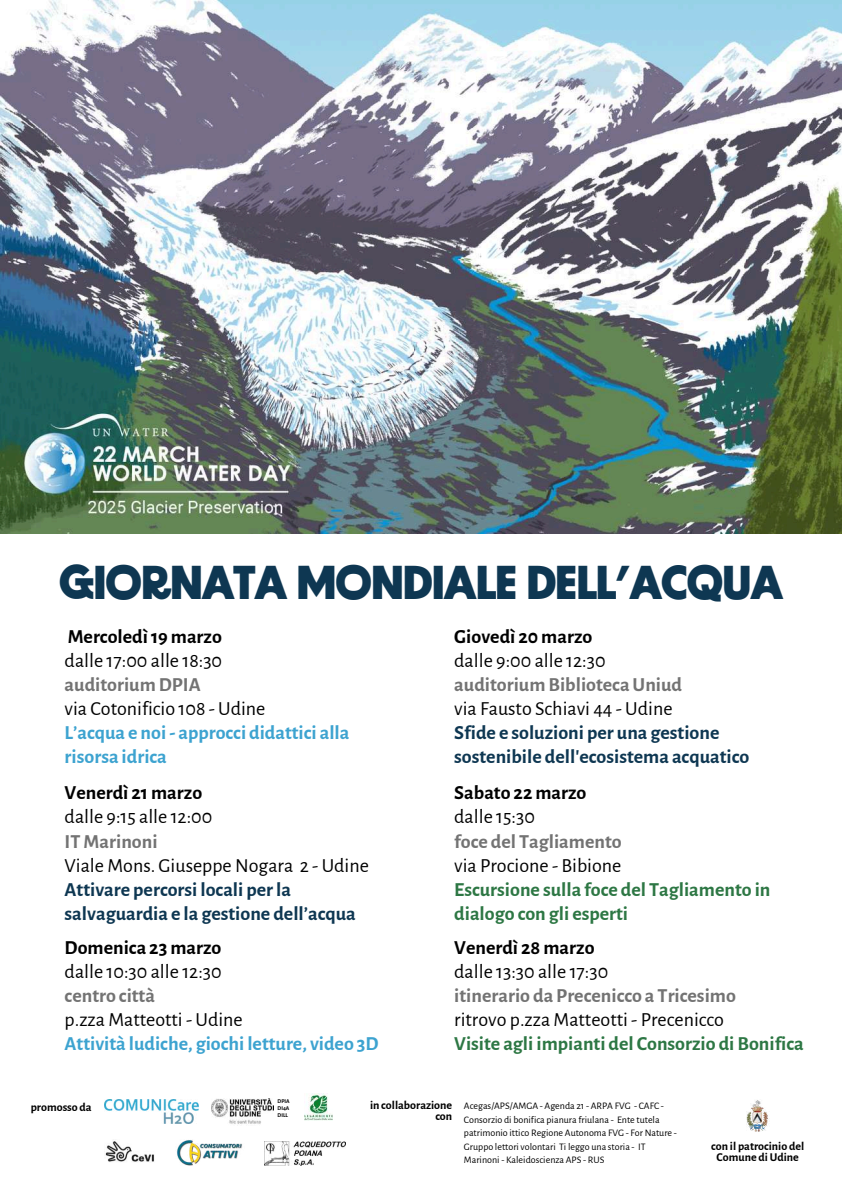
<style>
.page{position:relative;width:842px;height:1191px;background:#fff}
.page>*{position:absolute;margin:0;border:0;box-sizing:border-box;transform-origin:0 0}
.t1{font:700 47.5px "BD Supper";letter-spacing:-.065em;color:#0e3752}
.t2{font:20px "Alegreya Sans";color:#000}
.t3{font:700 20px/24px "Alegreya Sans";color:#0e3752}
.t4{font:700 20px "Alegreya Sans";color:#737373}
.t5{font:700 20px/24px "Alegreya Sans";color:#2d7744}
.t6{font:700 20px "Alegreya Sans";color:#000}
.t7{font:700 20px/24px "Alegreya Sans";color:#3da3d0}
.t8{font:700 12px/11.2px "Alegreya Sans";color:#000;text-align:center}
.t9{font:10px/13.5px "Alegreya Sans";color:#000}
.t10{font:700 5.8px/6.7px "Alegreya Sans";color:#000;text-align:justify}
</style>
<div class="page">
<img style="left:746px;top:1100px;width:22px;height:31px">
<img style="left:265px;top:1141px;width:81px;height:24px">
<img style="left:305px;top:1093px;width:28px;height:26px">
<img style="left:105px;top:1141px;width:49px;height:21px">
<img style="left:177px;top:1140px;width:66px;height:25px">
<img style="left:104px;top:1099px;width:95px;height:24px">
<img style="left:212px;top:1098px;width:62px;height:26px">
<img style="left:0;top:0;width:842px;height:533px">
<h1 class="t1" style="left:58px;top:562px;width:727px">GIORNATA MONDIALE DELL’ACQUA</h1>
<p class="t6" style="left:68px;top:627px;width:156px">Mercoledì19 marzo</p>
<p class="t2" style="left:65px;top:651px;width:159px">dalle 17:00 alle 18:30</p>
<p class="t4" style="left:65px;top:675px;width:138px">auditorium DPIA</p>
<p class="t2" style="left:65px;top:699px;width:202px">via Cotonificio 108 - Udine</p>
<p class="t7" style="left:65px;top:721px;width:286px">L’acqua e noi- approcci didattici alla risorsa idrica</p>
<p class="t6" style="left:65px;top:783px;width:139px">Venerdì 21 marzo</p>
<p class="t2" style="left:65px;top:807px;width:149px">dalle 9:15 alle 12:00</p>
<p class="t4" style="left:65px;top:831px;width:94px">ITMarinoni</p>
<p class="t2" style="left:65px;top:855px;width:306px">Viale Mons. Giuseppe Nogara 2 - Udine</p>
<p class="t3" style="left:65px;top:877px;width:293px">Attivare percorsi locali perla salvaguardia e la gestione dell’acqua</p>
<p class="t6" style="left:65px;top:938px;width:158px">Domenica 23 marzo</p>
<p class="t2" style="left:65px;top:962px;width:159px">dalle 10:30 alle 12:30</p>
<p class="t4" style="left:65px;top:986px;width:92px">centro città</p>
<p class="t2" style="left:65px;top:1010px;width:180px">p.zza Matteotti - Udine</p>
<p class="t7" style="left:65px;top:1032px;width:316px">Attività ludiche, giochi letture, video 3D</p>
<p class="t6" style="left:454px;top:627px;width:140px">Giovedì 20 marzo</p>
<p class="t2" style="left:454px;top:651px;width:153px">dalle 9:00 alle 12:30</p>
<p class="t4" style="left:454px;top:675px;width:229px">auditorium BibliotecaUniud</p>
<p class="t2" style="left:454px;top:699px;width:220px">via Fausto Schiavi 44 - Udine</p>
<p class="t3" style="left:454px;top:721px;width:297px">Sfide e soluzioni per una gestione sostenibile dell'ecosistema acquatico</p>
<p class="t6" style="left:454px;top:783px;width:134px">Sabato 22 marzo</p>
<p class="t2" style="left:454px;top:807px;width:82px">dalle 15:30</p>
<p class="t4" style="left:454px;top:831px;width:169px">foce del Tagliamento</p>
<p class="t2" style="left:454px;top:855px;width:169px">via Procione - Bibione</p>
<p class="t5" style="left:454px;top:877px;width:318px">Escursione sulla foce del Tagliamento in dialogo con gli esperti</p>
<p class="t6" style="left:454px;top:938px;width:142px">Venerdì 28 marzo</p>
<p class="t2" style="left:454px;top:962px;width:155px">dalle 13:30 alle 17:30</p>
<p class="t4" style="left:454px;top:986px;width:283px">itinerario da Precenicco a Tricesimo</p>
<p class="t2" style="left:454px;top:1010px;width:271px">ritrovo p.zza Matteotti - Precenicco</p>
<p class="t5" style="left:454px;top:1032px;width:351px">Visite agli impianti del Consorzio di Bonifica</p>
<p class="t8" style="left:31px;top:1102px;width:62px">promosso da</p>
<p class="t10" style="left:278px;top:1098px;width:14px">DPIA DI4A DILL</p>
<p class="t8" style="left:370px;top:1099px;width:84px;text-align:right">in collaborazione con</p>
<p class="t9" style="left:464px;top:1099px;width:215px">Acegas/APS/AMGA - Agenda 21 - ARPA FVG - CAFC - Consorzio di bonifica pianura friulana - Ente tutela patrimonio ittico Regione Autonoma FVG - For Nature - Gruppo lettori volontari Ti leggo una storia - IT Marinoni - Kaleidoscienza APS - RUS</p>
<p class="t8" style="left:711px;top:1140px;width:95px">con il patrocinio del<br>Comune diUdine</p>
</div>
